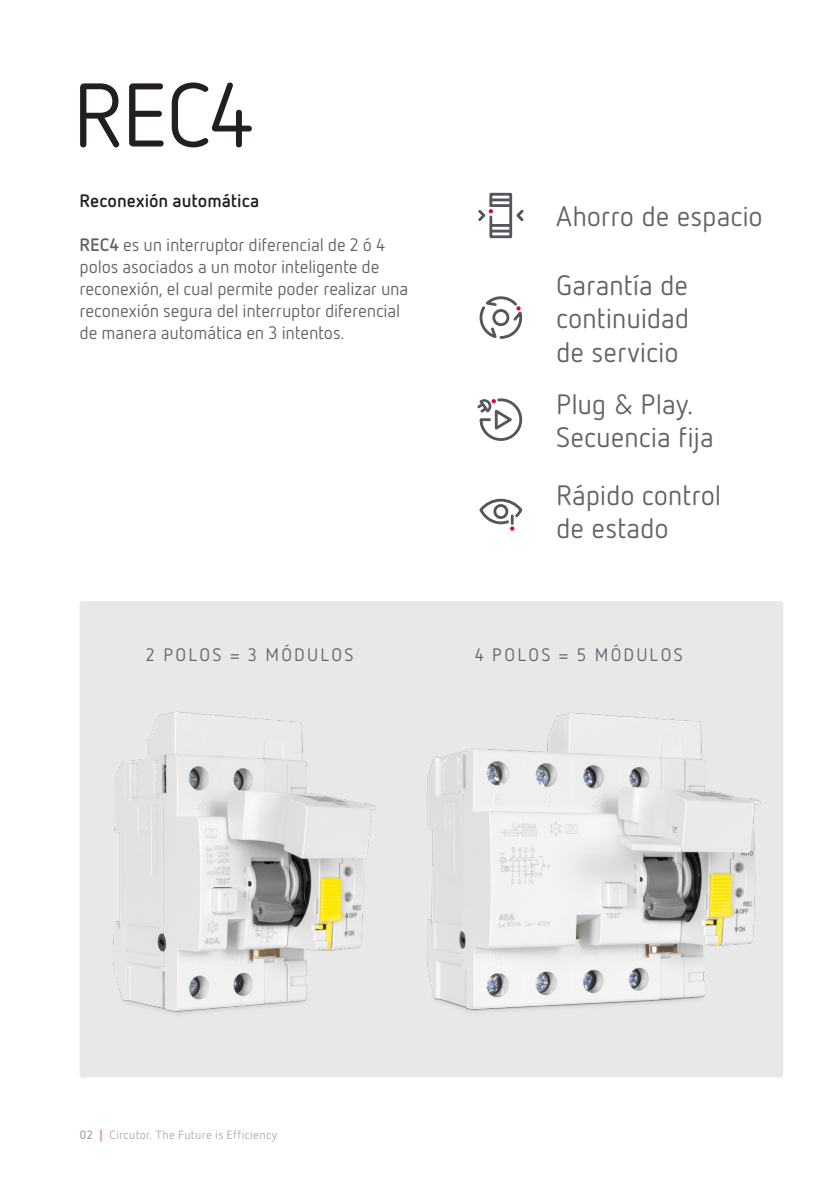
<style>
.page{position:relative;width:840px;height:1191px;background:#fff}
.page>*{position:absolute;margin:0;border:0;box-sizing:border-box;transform-origin:0 0}
.t1{font:90px "Netto Pro";color:#231f20}
.H4_2{font:28px/33px "Netto Pro";letter-spacing:-.005em;color:#5f6369}
.TAG{font:18px/22px "Netto Pro";letter-spacing:-.01em;color:#5f6369}
.TAG-2{font:18px "Netto Pro";letter-spacing:.12em;color:#5f6369}
.t2{font:700 18px "Netto Pro";color:#231f20}
.t3{font:12px "Netto Pro";letter-spacing:.03em;color:#a8abac}
.s1{font-weight:700}
.s2{color:#ee2d50}
</style>
<div class="page">
<div style="left:80px;top:601px;width:702px;height:476px;background:#e7e9e8;border-radius:3px"></div>
<svg style="left:479px;top:296px;width:43px;height:43px"></svg>
<div style="left:492px;top:309px;width:17px;height:17px;border:3px solid #53575b;border-radius:50%"></div>
<svg style="left:479px;top:498px;width:44px;height:32px"></svg>
<svg style="left:477px;top:398px;width:46px;height:43px"></svg>
<svg style="left:478px;top:192px;width:46px;height:47px"></svg>
<img style="left:113px;top:711px;width:246px;height:303px">
<img style="left:359px;top:713px;width:402px;height:299px">
<h2 class="t1" style="left:72px;top:57px;width:182px">REC4</h2>
<h5 class="t2" style="left:80px;top:188px;width:181px">Reconexión automática</h5>
<p class="TAG" style="left:80px;top:233px;width:330px"><span class="s1">REC4</span> es un interruptor diferencial de 2 ó 4 polos asociados a un motor inteligente de reconexión, el cual permite poder realizar una reconexión segura del interruptor diferencial de manera automática en 3 intentos.</p>
<p class="H4_2" style="left:556px;top:199px;width:208px">Ahorro de espacio</p>
<p class="H4_2" style="left:556px;top:268px;width:134px;text-align:justify">Garantía de continuidad de servicio</p>
<p class="H4_2" style="left:556px;top:387px;width:159px">Plug &amp; Play.<br>Secuencia fija</p>
<p class="H4_2" style="left:556px;top:477px;width:167px">Rápido control de estado</p>
<p class="TAG-2" style="left:146px;top:642px;width:209px">2 POLOS = 3 MÓDULOS</p>
<p class="TAG-2" style="left:474px;top:642px;width:209px">4 POLOS = 5 MÓDULOS</p>
<p class="t3" style="left:79px;top:1127px;width:199px"><span class="s1">02</span> <span class="s2">|</span> Circutor. The Future is Efficiency</p>
</div>
